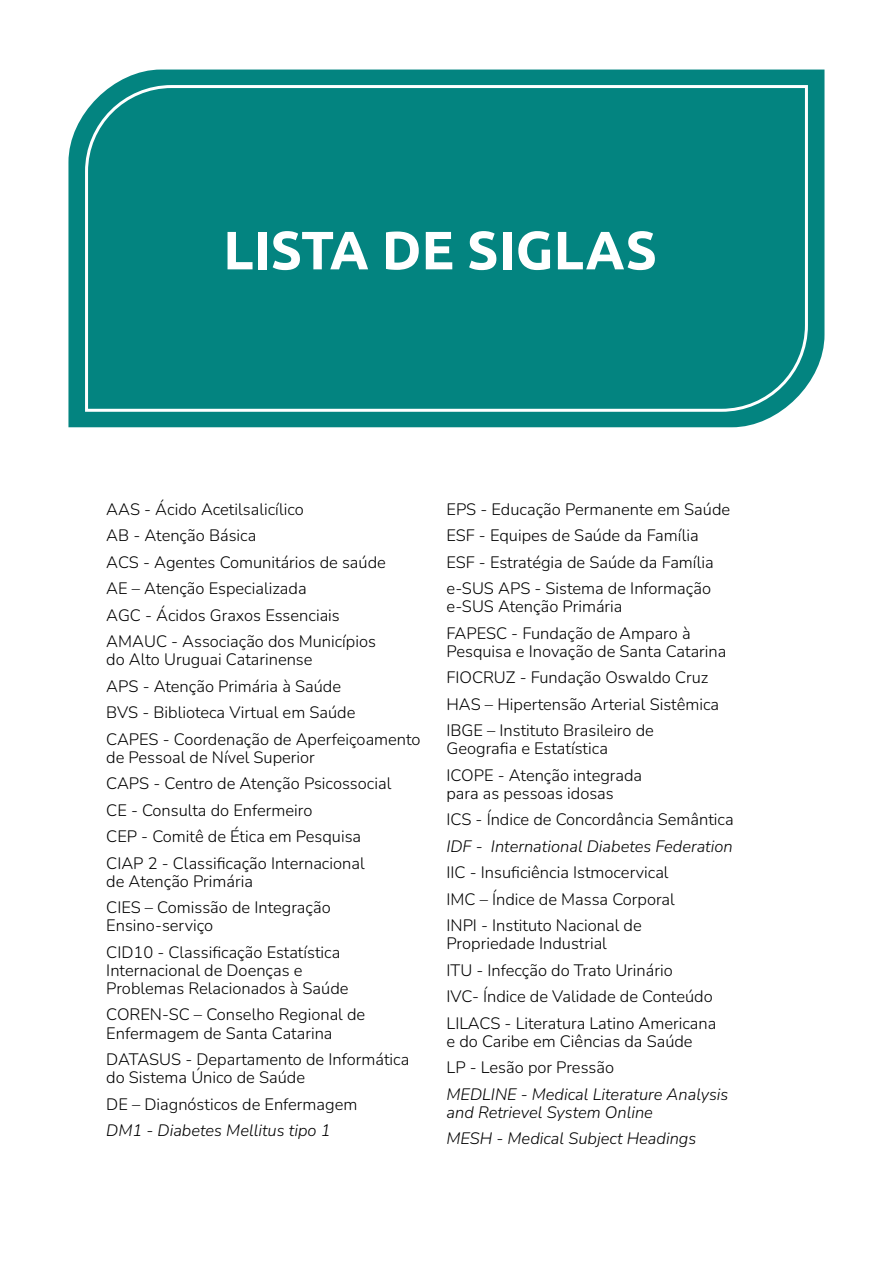
<style>
.page{position:relative;width:893px;height:1263px;background:#fff}
.page>*{position:absolute;margin:0;border:0;box-sizing:border-box;transform-origin:0 0}
.t1{font:700 54px "Ubuntu";color:#fff}
.t2{font:300 16.5px/26.5px "Nunito";color:#000}
.t3{font:italic 300 16.5px/18px "Nunito";color:#000}
</style>
<div class="page">
<svg style="left:68px;top:70px;width:756px;height:357px;background:#1d908d"></svg>
<div style="left:84px;top:84px;width:725px;height:329px;background:#038480"></div>
<h1 class="t1" style="left:223px;top:217px;width:435px">LISTA DE SIGLAS</h1>
<p class="t2" style="left:106px;top:495px;width:281px">AAS - Ácido Acetilsalicílico<br>AB - Atenção Básica<br>ACS - Agentes Comunitários de saúde<br>AE – Atenção Especializada<br>AGC - Ácidos Graxos Essenciais<br>AMAUC - Associação dos Municípios</p>
<p class="t2" style="left:106px;top:646px;width:316px">do Alto Uruguai Catarinense<br>APS - Atenção Primária à Saúde<br>BVS - Biblioteca Virtual em Saúde<br>CAPES - Coordenação de Aperfeiçoamento</p>
<p class="t2" style="left:106px;top:743px;width:287px">de Pessoal de Nível Superior<br>CAPS - Centro de Atenção Psicossocial<br>CE - Consulta do Enfermeiro<br>CEP - Comitê de Ética em Pesquisa<br>CIAP 2 - Classificação Internacional</p>
<p class="t2" style="left:106px;top:867px;width:226px">de Atenção Primária<br>CIES – Comissão de Integração</p>
<p class="t2" style="left:106px;top:912px;width:236px">Ensino-serviço<br>CID10 - Classificação Estatística</p>
<p class="t2" style="left:106px;top:961px;width:244px;line-height:18px">Internacional de Doenças e<br>Problemas Relacionados à Saúde</p>
<p class="t2" style="left:106px;top:1005px;width:261px;line-height:18px">COREN-SC – Conselho Regional de<br>Enfermagem de Santa Catarina</p>
<p class="t2" style="left:106px;top:1050px;width:305px;line-height:18px">DATASUS - Departamento de Informática do Sistema Único de Saúde</p>
<p class="t2" style="left:106px;top:1090px;width:253px">DE – Diagnósticos de Enfermagem</p>
<p class="t3" style="left:106px;top:1121px;width:226px">DM1 - Diabetes Mellitus tipo 1</p>
<p class="t2" style="left:446px;top:495px;width:285px">EPS - Educação Permanente em Saúde ESF - Equipes de Saúde da Família ESF - Estratégia de Saúde da Família e-SUS APS - Sistema de Informação</p>
<p class="t2" style="left:446px;top:593px;width:246px">e-SUS Atenção Primária<br>FAPESC - Fundação de Amparo à</p>
<p class="t2" style="left:446px;top:637px;width:281px">Pesquisa e Inovação de Santa Catarina FIOCRUZ - Fundação Oswaldo Cruz HAS – Hipertensão Arterial Sistêmica IBGE – Instituto Brasileiro de</p>
<p class="t2" style="left:446px;top:735px;width:197px">Geografia e Estatística<br>ICOPE - Atenção integrada</p>
<p class="t2" style="left:446px;top:779px;width:289px">para as pessoas idosas<br>ICS - Índice de Concordância Semântica</p>
<p class="t3" style="left:446px;top:836px;width:288px">IDF - International Diabetes Federation</p>
<p class="t2" style="left:446px;top:859px;width:230px">IIC - Insuficiência Istmocervical<br>IMC – Índice de Massa Corporal<br>INPI - Instituto Nacional de</p>
<p class="t2" style="left:446px;top:930px;width:271px">Propriedade Industrial<br>ITU - Infecção do Trato Urinário<br>IVC- Índice de Validade de Conteúdo<br>LILACS - Literatura Latino Americana</p>
<p class="t2" style="left:446px;top:1027px;width:248px">e do Caribe em Ciências da Saúde<br>LP - Lesão por Pressão</p>
<p class="t3" style="left:446px;top:1084px;width:284px">MEDLINE - Medical Literature Analysis and Retrievel System Online</p>
<p class="t3" style="left:446px;top:1129px;width:251px">MESH - Medical Subject Headings</p>
</div>
